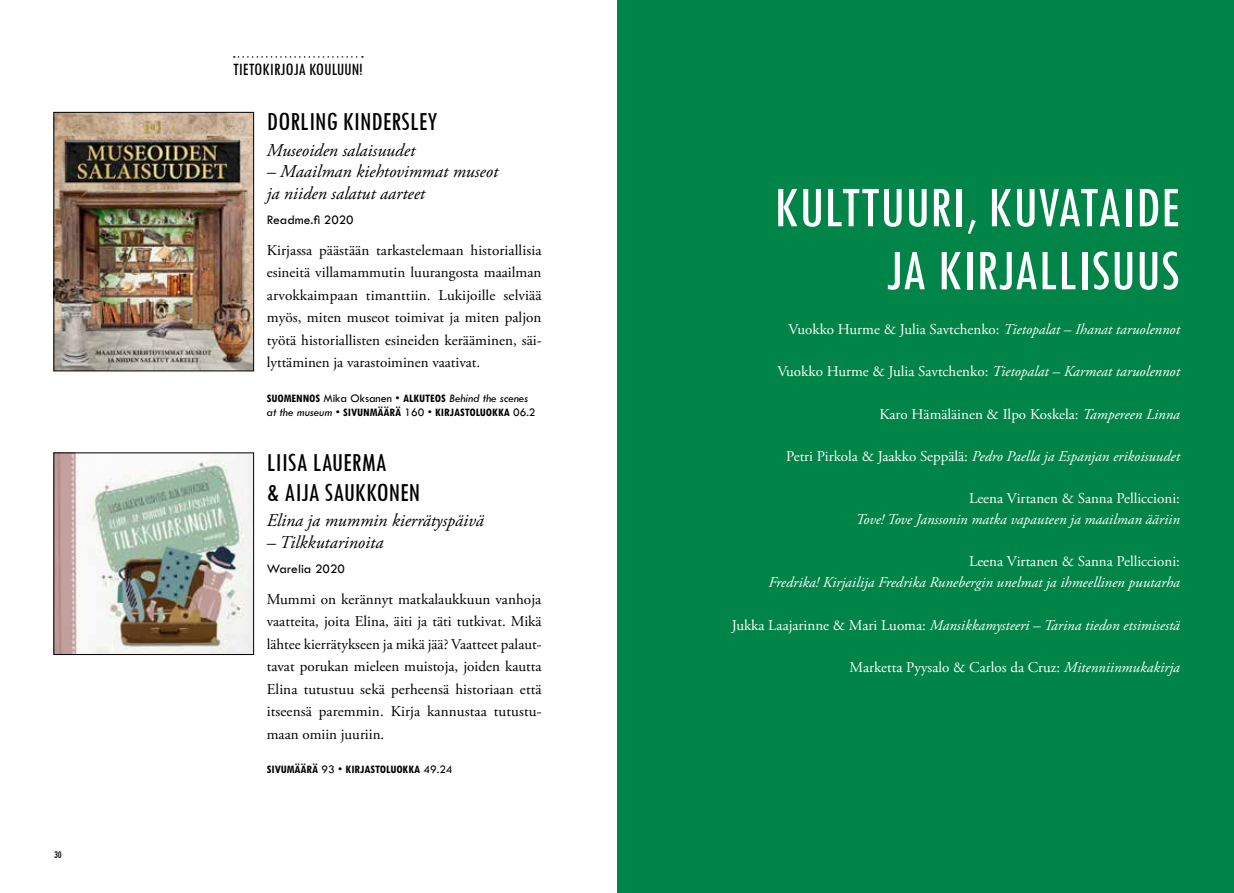
<style>
.page{position:relative;width:1234px;height:893px;background:#fff}
.page>*{position:absolute;margin:0;border:0;box-sizing:border-box;transform-origin:0 0}
.t1{font:condensed 60px/63px "Tw Cen";color:#fff;text-align:right}
.t2{font:condensed 27px/30px "Tw Cen";color:#000}
.t3{font:italic 18px/21.6px "Adobe Garamond Pro";color:#000}
.t4{font:condensed 18px "Tw Cen";color:#000}
.t5{font:15px/22.5px "Adobe Garamond Pro";color:#000;text-align:justify}
.t6{font:italic 15px "Adobe Garamond Pro";color:#fff}
.t7{font:15px "Adobe Garamond Pro";color:#fff}
.t8{font:13.5px "Tw Cen MT Std";color:#000}
.t9{font:700 condensed 12px/13.5px "Tw Cen MT Std";color:#000}
.t10{font:condensed 10.5px "Tw Cen";color:#000}
.s1{font-weight:400;font-stretch:normal}
.s2{font-weight:400;font-style:italic;font-stretch:normal}
.s3{font-style:italic}
.s4{font-style:normal}
</style>
<div class="page">
<svg style="left:234px;top:56px;width:129px;height:2px"></svg>
<img style="left:56px;top:114px;width:196px;height:255px">
<div style="left:54px;top:112px;width:200px;height:259px;border:1px solid #000"></div>
<img style="left:56px;top:455px;width:196px;height:198px">
<div style="left:54px;top:453px;width:200px;height:202px;border:1px solid #000"></div>
<div style="left:617px;top:0;width:616px;height:893px;background:#008448"></div>
<p class="t10" style="left:54px;top:848px;width:9px">30</p>
<p class="t4" style="left:233px;top:58px;width:131px">TIETOKIRJOJA KOULUUN!</p>
<h2 class="t2" style="left:267px;top:106px;width:172px">DORLING KINDERSLEY</h2>
<p class="t3" style="left:267px;top:140px;width:150px">Museoiden salaisuudet</p>
<p class="t3" style="left:267px;top:161px;width:233px">– Maailman kiehtovimmat museot ja niiden salatut aarteet</p>
<p class="t8" style="left:267px;top:212px;width:88px">Readme.fi 2020</p>
<p class="t5" style="left:267px;top:239px;width:276px">Kirjassa päästään tarkastelemaan historiallisia esineitä villamammutin luurangosta maailman arvokkaimpaan timanttiin. Lukijoille selviää myös, miten museot toimivat ja miten paljon työtä historiallisten esineiden kerääminen, säi&shy;lyttäminen ja varastoiminen vaativat.</p>
<p class="t9" style="left:267px;top:392px;width:270px">SUOMENNOS <span class="s1">Mika Oksanen •</span> ALKUTEOS <span class="s2">Behind the scenes at the museum</span> <span class="s1">•</span> SIVUNMÄÄRÄ <span class="s1">160 •</span> KIRJASTOLUOKKA <span class="s1">06.2</span></p>
<h2 class="t2" style="left:267px;top:446px;width:155px">LIISA LAUERMA<br>&amp; AIJA SAUKKONEN</h2>
<p class="t3" style="left:267px;top:510px;width:218px">Elina ja mummin kierrätyspäivä</p>
<p class="t3" style="left:267px;top:532px;width:118px">– Tilkkutarinoita</p>
<p class="t8" style="left:267px;top:561px;width:80px">Warelia 2020</p>
<p class="t5" style="left:267px;top:588px;width:276px">Mummi on kerännyt matkalaukkuun vanhoja vaatteita, joita Elina, äiti ja täti tutkivat. Mikä lähtee kierrätykseen ja mikä jää? Vaatteet palaut&shy;tavat porukan mieleen muistoja, joiden kautta Elina tutustuu sekä perheensä historiaan että itseensä paremmin. Kirja kannustaa tutustu&shy;maan omiin juuriin.</p>
<p class="t9" style="left:267px;top:763px;width:187px">SIVUMÄÄRÄ <span class="s1">93 •</span> KIRJASTOLUOKKA <span class="s1">49.24</span></p>
<h1 class="t1" style="left:773px;top:174px;width:407px">KULTTUURI, KUVATAIDE<br>JA KIRJALLISUUS</h1>
<p class="t7" style="left:788px;top:320px;width:393px">Vuokko Hurme &amp; Julia Savtchenko: <span class="s3">Tietopalat – Ihanat taruolennot</span></p>
<p class="t6" style="left:777px;top:363px;width:404px"><span class="s4">Vuokko Hurme &amp; Julia Savtchenko:</span> Tietopalat – Karmeat taruolennot</p>
<p class="t7" style="left:879px;top:405px;width:302px">Karo Hämäläinen &amp; Ilpo Koskela: <span class="s3">Tampereen Linna</span></p>
<p class="t6" style="left:786px;top:447px;width:395px"><span class="s4">Petri Pirkola &amp; Jaakko Seppälä:</span> Pedro Paella ja Espanjan erikoisuudet</p>
<p class="t7" style="left:968px;top:489px;width:212px">Leena Virtanen &amp; Sanna Pelliccioni:</p>
<p class="t6" style="left:855px;top:510px;width:325px">Tove! Tove Janssonin matka vapauteen ja maailman ääriin</p>
<p class="t7" style="left:968px;top:553px;width:212px">Leena Virtanen &amp; Sanna Pelliccioni:</p>
<p class="t6" style="left:768px;top:574px;width:413px">Fredrika! Kirjailija Fredrika Runebergin unelmat ja ihmeellinen puutarha</p>
<p class="t6" style="left:731px;top:616px;width:449px"><span class="s4">Jukka Laajarinne &amp; Mari Luoma:</span> Mansikkamysteeri – Tarina tiedon etsimisestä</p>
<p class="t7" style="left:849px;top:658px;width:332px">Marketta Pyysalo &amp; Carlos da Cruz: <span class="s3">Mitenniinmukakirja</span></p>
</div>
